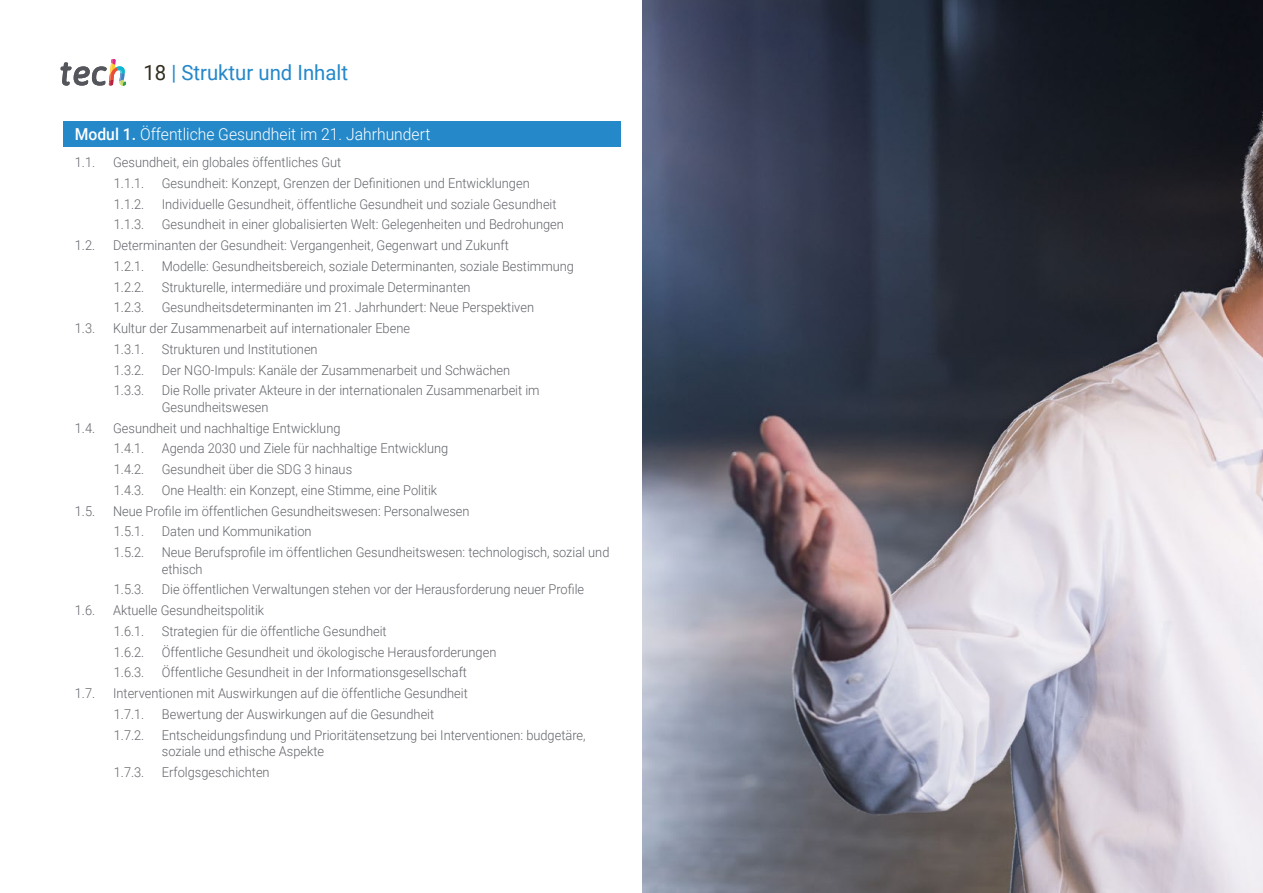
<style>
.page{position:relative;width:1263px;height:893px;background:#fff}
.page>*{position:absolute;margin:0;border:0;box-sizing:border-box;transform-origin:0 0}
.t1{font:21px "Roboto";color:#2488c9}
.t2{font:300 16.5px "Roboto";color:#fff;scale:.95 1}
.t3{font:300 13.5px/20.7px "Roboto";color:#61646a;scale:.95 1}
.s1{color:#312e20}
.s2{font-weight:500}
</style>
<div class="page">
<div style="left:64px;top:121px;width:557px;height:25px;background:#2488c9"></div>
<img style="left:642px;top:0;width:621px;height:893px">
<svg style="left:61px;top:59px;width:65px;height:27px"></svg>
<h1 class="t1" style="left:144px;top:57px;width:206px"><span class="s1">18</span> | Struktur und Inhalt</h1>
<p class="t2" style="left:75px;top:123px;width:376px"><span class="s2">Modul 1.</span> Öffentliche Gesundheit im 21. Jahrhundert</p>
<p class="t3" style="left:75px;top:151px;width:23px">1.1.</p>
<p class="t3" style="left:113px;top:151px;width:242px">Gesundheit, ein globales öffentliches Gut<br>1.1.1.</p>
<p class="t3" style="left:162px;top:172px;width:389px">Gesundheit: Konzept, Grenzen der Definitionen und Entwicklungen</p>
<p class="t3" style="left:114px;top:193px;width:34px">1.1.2.</p>
<p class="t3" style="left:162px;top:193px;width:417px">Individuelle Gesundheit, öffentliche Gesundheit und soziale Gesundheit</p>
<p class="t3" style="left:114px;top:214px;width:34px">1.1.3.</p>
<p class="t3" style="left:162px;top:214px;width:425px">Gesundheit in einer globalisierten Welt: Gelegenheiten und Bedrohungen</p>
<p class="t3" style="left:75px;top:234px;width:23px">1.2.</p>
<p class="t3" style="left:113px;top:234px;width:418px">Determinanten der Gesundheit: Vergangenheit, Gegenwart und Zukunft<br>1.2.1.</p>
<p class="t3" style="left:162px;top:255px;width:435px">Modelle: Gesundheitsbereich, soziale Determinanten, soziale Bestimmung</p>
<p class="t3" style="left:114px;top:276px;width:34px">1.2.2.</p>
<p class="t3" style="left:162px;top:276px;width:327px">Strukturelle, intermediäre und proximale Determinanten</p>
<p class="t3" style="left:114px;top:297px;width:34px">1.2.3.</p>
<p class="t3" style="left:162px;top:297px;width:393px">Gesundheitsdeterminanten im 21. Jahrhundert: Neue Perspektiven</p>
<p class="t3" style="left:75px;top:317px;width:23px">1.3.</p>
<p class="t3" style="left:113px;top:317px;width:314px">Kultur der Zusammenarbeit auf internationaler Ebene<br>1.3.1.</p>
<p class="t3" style="left:162px;top:338px;width:166px">Strukturen und Institutionen</p>
<p class="t3" style="left:114px;top:359px;width:34px">1.3.2.</p>
<p class="t3" style="left:162px;top:359px;width:368px">Der NGO-Impuls: Kanäle der Zusammenarbeit und Schwächen</p>
<p class="t3" style="left:114px;top:380px;width:34px">1.3.3.</p>
<p class="t3" style="left:162px;top:382px;width:399px;line-height:16.5px">Die Rolle privater Akteure in der internationalen Zusammenarbeit im<br>Gesundheitswesen</p>
<p class="t3" style="left:75px;top:417px;width:23px">1.4.</p>
<p class="t3" style="left:113px;top:417px;width:241px">Gesundheit und nachhaltige Entwicklung<br>1.4.1.</p>
<p class="t3" style="left:162px;top:438px;width:303px">Agenda 2030 und Ziele für nachhaltige Entwicklung</p>
<p class="t3" style="left:114px;top:458px;width:34px">1.4.2.</p>
<p class="t3" style="left:162px;top:458px;width:202px">Gesundheit über die SDG 3 hinaus</p>
<p class="t3" style="left:114px;top:479px;width:34px">1.4.3.</p>
<p class="t3" style="left:162px;top:479px;width:291px">One Health: ein Konzept, eine Stimme, eine Politik</p>
<p class="t3" style="left:75px;top:500px;width:23px">1.5.</p>
<p class="t3" style="left:113px;top:500px;width:377px">Neue Profile im öffentlichen Gesundheitswesen: Personalwesen<br>1.5.1.</p>
<p class="t3" style="left:162px;top:521px;width:159px">Daten und Kommunikation</p>
<p class="t3" style="left:114px;top:541px;width:34px">1.5.2.</p>
<p class="t3" style="left:162px;top:544px;width:473px;line-height:16.5px">Neue Berufsprofile im öffentlichen Gesundheitswesen: technologisch, sozial und ethisch</p>
<p class="t3" style="left:114px;top:579px;width:34px">1.5.3.</p>
<p class="t3" style="left:162px;top:579px;width:446px">Die öffentlichen Verwaltungen stehen vor der Herausforderung neuer Profile</p>
<p class="t3" style="left:75px;top:599px;width:23px">1.6.</p>
<p class="t3" style="left:113px;top:599px;width:161px">Aktuelle Gesundheitspolitik<br>1.6.1.</p>
<p class="t3" style="left:162px;top:620px;width:238px">Strategien für die öffentliche Gesundheit</p>
<p class="t3" style="left:114px;top:641px;width:34px">1.6.2.</p>
<p class="t3" style="left:162px;top:641px;width:354px">Öffentliche Gesundheit und ökologische Herausforderungen</p>
<p class="t3" style="left:114px;top:662px;width:34px">1.6.3.</p>
<p class="t3" style="left:162px;top:662px;width:323px">Öffentliche Gesundheit in der Informationsgesellschaft</p>
<p class="t3" style="left:75px;top:682px;width:23px">1.7.</p>
<p class="t3" style="left:113px;top:682px;width:375px">Interventionen mit Auswirkungen auf die öffentliche Gesundheit<br>1.7.1.</p>
<p class="t3" style="left:162px;top:703px;width:288px">Bewertung der Auswirkungen auf die Gesundheit</p>
<p class="t3" style="left:114px;top:724px;width:34px">1.7.2.</p>
<p class="t3" style="left:162px;top:726px;width:448px;line-height:16.5px">Entscheidungsfindung und Prioritätensetzung bei Interventionen: budgetäre, soziale und ethische Aspekte</p>
<p class="t3" style="left:114px;top:761px;width:34px">1.7.3.</p>
<p class="t3" style="left:162px;top:761px;width:115px">Erfolgsgeschichten</p>
</div>
